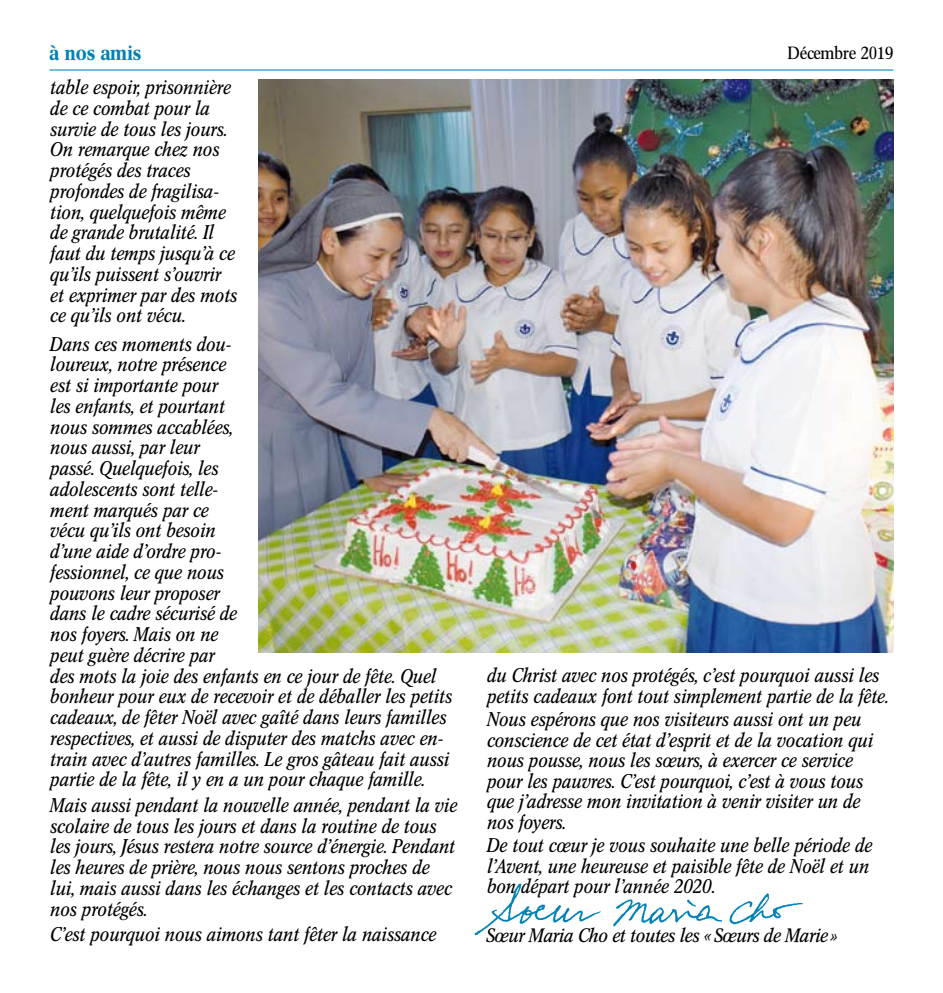
<style>
.page{position:relative;width:943px;height:993px;background:#fff}
.page>*{position:absolute;margin:0;border:0;box-sizing:border-box;transform-origin:0 0}
.t1{font:21px "Cnn Med";color:#0081b8}
.t2{font:19.6px/20.7px "Cnn Ita";letter-spacing:.015em;color:#000}
.t3{font:19.25px "Cnn Ita";color:#000}
.t4{font:17.5px "Cnn Reg";color:#000;scale:1.05 1}
</style>
<div class="page">
<hr style="left:50px;top:69px;width:843px;height:1px;background:#0081b8">
<img style="left:258px;top:79px;width:635px;height:573px">
<img style="left:474px;top:883px;width:329px;height:53px">
<p class="t1" style="left:50px;top:40px;width:93px">à nos amis</p>
<p class="t4" style="left:788px;top:43px;width:101px">Décembre 2019</p>
<p class="t2" style="left:50px;top:77px;width:188px">table espoir, prisonnière de ce combat pour la survie de tous les jours.<br>On remarque chez nos protégés des traces profondes de fragilisa&shy;tion, quelquefois même de grande brutalité. Il faut du temps jusqu’à ce qu’ils puissent s’ouvrir et exprimer par des mots ce qu’ils ont vécu.</p>
<p class="t2" style="left:50px;top:333px;width:403px">Dans ces moments dou-<br>loureux, notre présence<br>est si importante pour<br>les enfants, et pourtant<br>nous sommes accablées,<br>nous aussi, par leur<br>passé. Quelquefois, les<br>adolescents sont telle-<br>ment marqués par ce<br>vécu qu’ils ont besoin<br>d’une aide d’ordre pro-<br>fessionnel, ce que nous<br>pouvons leur proposer<br>dans le cadre sécurisé de<br>nos foyers. Mais on ne<br>peut guère décrire par<br>des mots la joie des enfants en ce jour de fête. Quel bonheur pour eux de recevoir et de déballer les petits cadeaux, de fêter Noël avec gaîté dans leurs familles respectives, et aussi de disputer des matchs avec en&shy;train avec d’autres familles. Le gros gâteau fait aussi partie de la fête, il y en a un pour chaque famille.</p>
<p class="t2" style="left:50px;top:794px;width:408px">Mais aussi pendant la nouvelle année, pendant la vie scolaire de tous les jours et dans la routine de tous les jours, Jésus restera notre source d’énergie. Pendant les heures de prière, nous nous sentons proches de lui, mais aussi dans les échanges et les contacts avec nos protégés.</p>
<p class="t2" style="left:50px;top:924px;width:387px">C’est pourquoi nous aimons tant fêter la naissance</p>
<p class="t2" style="left:486px;top:665px;width:403px">du Christ avec nos protégés, c’est pourquoi aussi les petits cadeaux font tout simplement partie de la fête.</p>
<p class="t2" style="left:486px;top:709px;width:387px">Nous espérons que nos visiteurs aussi ont un peu conscience de cet état d’esprit et de la vocation qui nous pousse, nous les sœurs, à exercer ce service pour les pauvres. C’est pourquoi, c’est à vous tous que j’adresse mon invitation à venir visiter un de nos foyers.</p>
<p class="t2" style="left:486px;top:834px;width:386px">De tout cœur je vous souhaite une belle période de l’Avent, une heureuse et paisible fête de Noël et un bon départ pour l’année 2020.</p>
<p class="t3" style="left:485px;top:924px;width:353px">Sœur Maria Cho et toutes les « Sœurs de Marie »</p>
</div>
